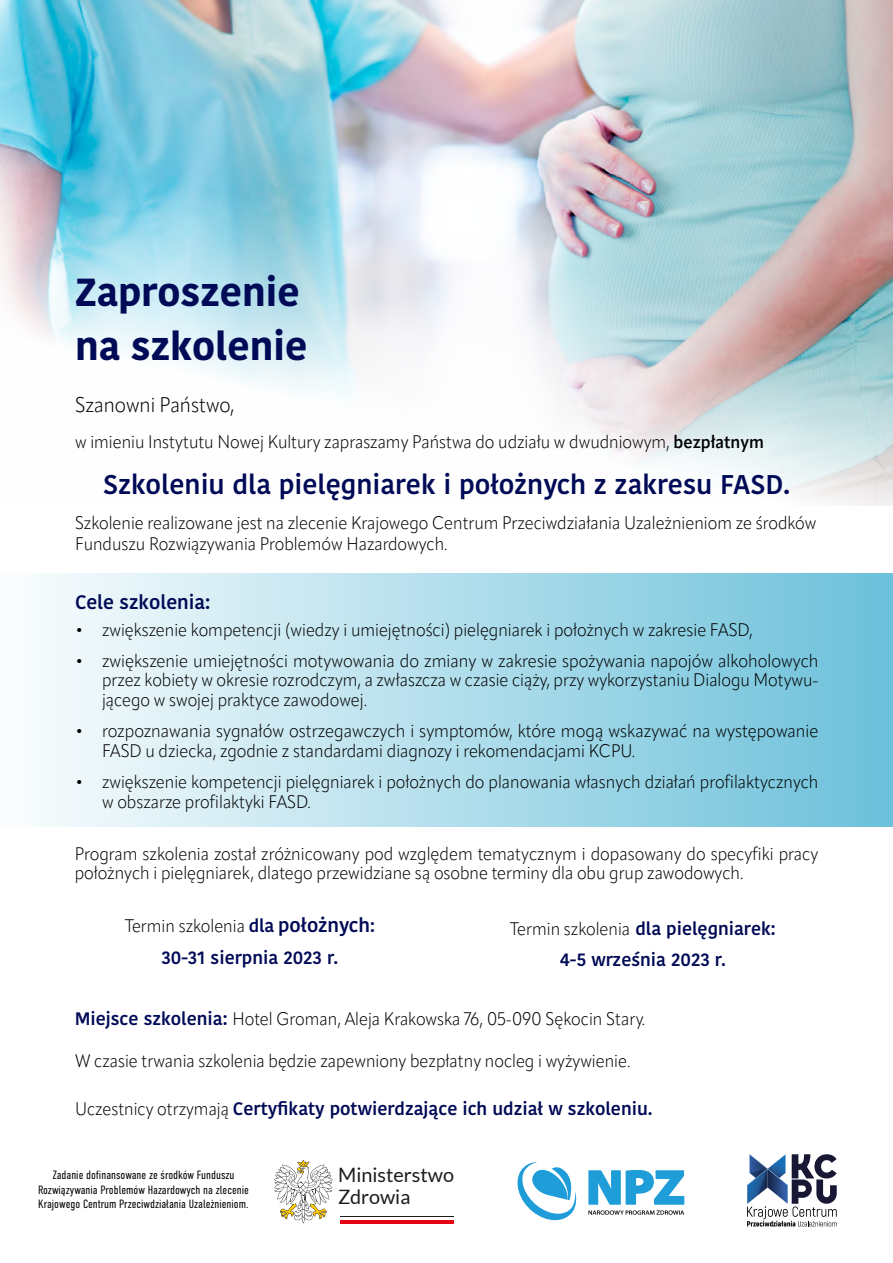
<style>
.page{position:relative;width:893px;height:1263px;background:#fff}
.page>*{position:absolute;margin:0;border:0;box-sizing:border-box;transform-origin:0 0}
.t1{font:700 39px/54px "Kohinoor Bangla";color:#000a56}
.t2{font:600 27px "Kohinoor Bangla";color:#000a56}
.t3{font:300 21px "Apparat Semi Cond";color:#000}
.t4{font:19.8px/22.2px "Lato";color:#1c1c1b}
.t5{font:600 19.5px "Kohinoor Bangla";color:#000a56}
.t6{font:300 18px/19.5px "Apparat Semi Cond";color:#000}
.t7{font:600 18px/31.3px "Kohinoor Bangla";color:#000a56;text-align:center}
.t8{font:300 12px/14.4px "DIN Condensed";color:#000;text-align:center}
.s1{font-weight:600}
.s2{font-family:"Kohinoor Bangla";font-weight:600;color:#000a56}
.s3{font-family:"Kohinoor Bangla";font-weight:600;font-size:19.5px;color:#000a56}
.s4{font-family:"Apparat Semi Cond";font-weight:300;color:#000}
</style>
<div class="page">
<svg style="left:517px;top:1162px;width:60px;height:58px"></svg>
<svg style="left:588px;top:1170px;width:96px;height:45px"></svg>
<hr style="left:340px;top:1220px;width:113px;height:3px;background:#e30513">
<hr style="left:340px;top:1216px;width:113px;height:1px;background:#1c1c1b">
<svg style="left:274px;top:1160px;width:59px;height:63px"></svg>
<svg style="left:747px;top:1154px;width:90px;height:72px"></svg>
<img style="left:0;top:0;width:893px;height:505px">
<div style="left:0;top:574px;width:893px;height:253px;background:linear-gradient(to right,#fbfdfe,#6cc0da)"></div>
<h1 class="t1" style="left:75px;top:263px;width:234px">Zaproszenie na szkolenie</h1>
<p class="t3" style="left:75px;top:392px;width:161px">Szanowni Państwo,</p>
<p class="t6" style="left:75px;top:432px;width:690px">w imieniu Instytutu Nowej Kultury zapraszamy Państwa do udziału w dwudniowym, <span class="s1">bezpłatnym</span></p>
<h2 class="t2" style="left:103px;top:462px;width:689px">Szkoleniu dla pielęgniarek i położnych z zakresu FASD.</h2>
<p class="t6" style="left:75px;top:513px;width:743px;line-height:20.7px">Szkolenie realizowane jest na zlecenie Krajowego Centrum Przeciwdziałania Uzależnieniom ze środków<br>Funduszu Rozwiązywania Problemów Hazardowych.</p>
<p class="t5" style="left:75px;top:585px;width:137px">Cele szkolenia:</p>
<p class="t6" style="left:75px;top:620px;width:679px">• zwiększenie kompetencji (wiedzy i umiejętności) pielęgniarek i położnych w zakresie FASD,</p>
<p class="t6" style="left:102px;top:651px;width:718px;text-align:justify;text-indent:-27px">• zwiększenie umiejętności motywowania do zmiany w zakresie spożywania napojów alkoholowych przez kobiety w okresie rozrodczym, a zwłaszcza w czasie ciąży, przy wykorzystaniu Dialogu Motywu&shy;jącego w swojej praktyce zawodowej.</p>
<p class="t6" style="left:102px;top:721px;width:718px;text-indent:-27px">• rozpoznawania sygnałów ostrzegawczych i symptomów, które mogą wskazywać na występowanie<br>FASD u dziecka, zgodnie z standardami diagnozy i rekomendacjami KCPU.</p>
<p class="t6" style="left:102px;top:772px;width:718px;text-indent:-27px">• zwiększenie kompetencji pielęgniarek i położnych do planowania własnych działań profilaktycznych w obszarze profilaktyki FASD.</p>
<p class="t6" style="left:75px;top:844px;width:745px">Program szkolenia został zróżnicowany pod względem tematycznym i dopasowany do specyfiki pracy położnych i pielęgniarek, dlatego przewidziane są osobne terminy dla obu grup zawodowych.</p>
<p class="t6" style="left:125px;top:916px;width:252px">Termin szkolenia <span class="s2">dla</span> <span class="s3">położnych</span><span class="s2">:</span></p>
<p class="t7" style="left:161px;top:941px;width:178px">30-31 sierpnia 2023 r.</p>
<p class="t7" style="left:510px;top:912px;width:267px"><span class="s4">Termin szkolenia</span> dla pielęgniarek:<br>4-5 września 2023 r.</p>
<p class="t6" style="left:75px;top:1009px;width:572px"><span class="s2">Miejsce szkolenia:</span> Hotel Groman, Aleja Krakowska 76, 05-090 Sękocin Stary.</p>
<p class="t6" style="left:75px;top:1051px;width:557px">W czasie trwania szkolenia będzie zapewniony bezpłatny nocleg i wyżywienie.</p>
<p class="t7" style="left:75px;top:1092px;width:579px"><span class="s4">Uczestnicy otrzymają</span> Certyfikaty potwierdzające ich udział w szkoleniu.</p>
<p class="t8" style="left:38px;top:1168px;width:212px">Zadanie dofinansowane ze środków Funduszu<br>Rozwiązywania Problemów Hazardowych na zlecenie<br>Krajowego Centrum Przeciwdziałania Uzależnieniom.</p>
<p class="t4" style="left:338px;top:1163px;width:118px">Ministerstwo<br>Zdrowia</p>
</div>
